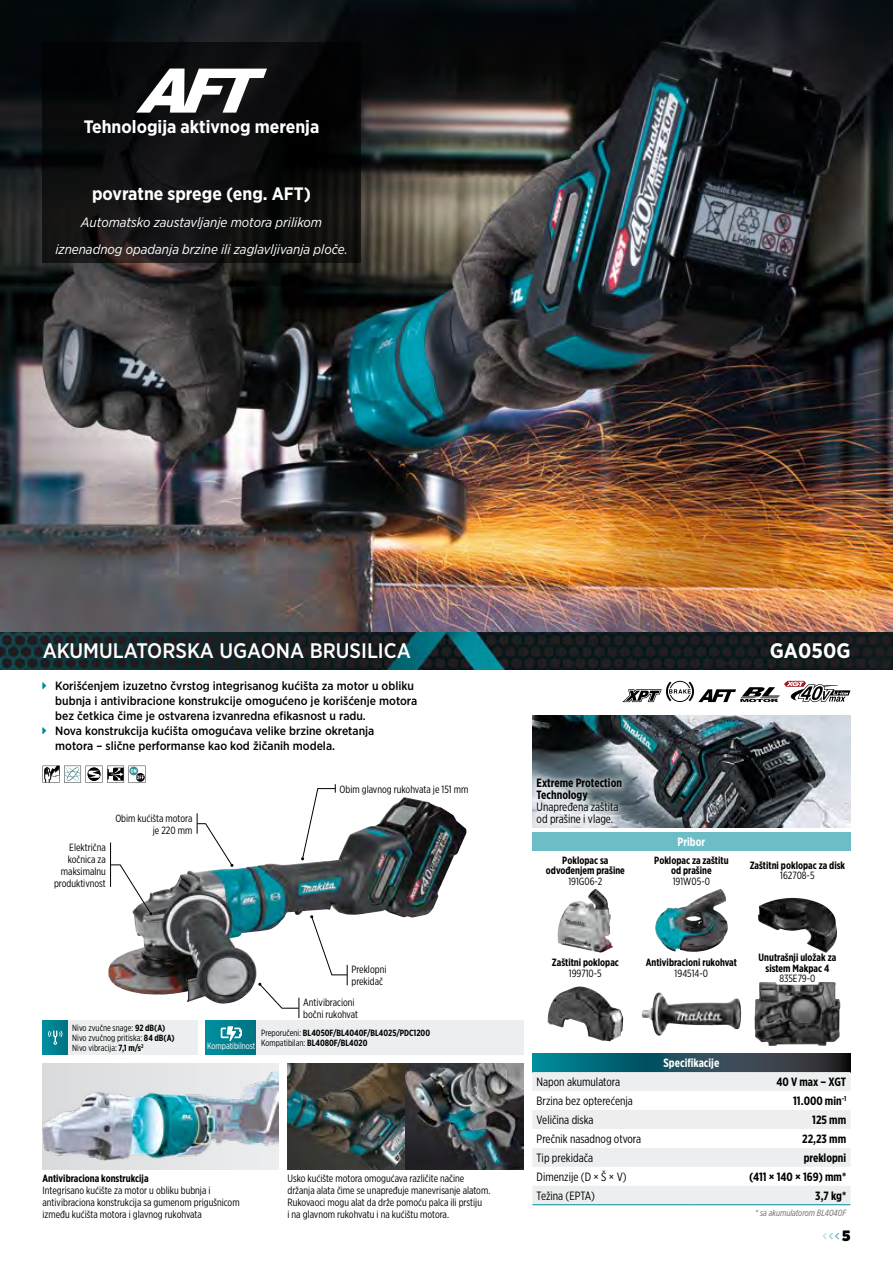
<style>
.page{position:relative;width:893px;height:1263px;background:#fff}
.page>*{position:absolute;margin:0;border:0;box-sizing:border-box;transform-origin:0 0}
.t1{font:500 21px "Gotham Narrow";color:#fff}
.t2{font:700 21px "Gotham Narrow";color:#fff}
.t3{font:700 18px "Gotham Narrow";color:#fff}
.t4{font:900 15px "Gotham Narrow";color:#000}
.t5{font:italic 13.5px/27px "Gotham Narrow";color:#fff;text-align:center}
.t6{font:500 12px/15px "Gotham Narrow";color:#000}
.t7{font:12px/12px "Gotham X Narrow";color:#000}
.t8{font:700 12px/12px "Gotham X Narrow";color:#000}
.t9{font:700 12px "Gotham X Narrow";color:#fff}
.t10{font:10.5px/12px "Gotham X Narrow";color:#000}
.t11{font:700 10.5px/10.5px "Gotham X Narrow";color:#000;text-align:center}
.t12{font:9px/9.8px "Gotham X Narrow";color:#000}
.t13{font:700 9px/9.8px "Gotham X Narrow";color:#000}
.t14{font:italic 9px "Gotham X Narrow";color:#68676c}
.t15{font:9px "Gotham X Narrow";color:#fff}
.s1{font-weight:700}
.s2{font-weight:400}
</style>
<div class="page">
<img style="left:0;top:631px;width:893px;height:39px">
<img style="left:0;top:0;width:893px;height:631px">
<img style="left:108px;top:797px;width:297px;height:206px">
<img style="left:532px;top:715px;width:318px;height:113px">
<svg style="left:43px;top:766px;width:103px;height:17px"></svg>
<div style="left:309px;top:915px;width:39px;height:61px;background:#fff"></div>
<svg style="left:258px;top:983px;width:42px;height:35px"></svg>
<svg style="left:310px;top:915px;width:38px;height:70px"></svg>
<div style="left:300px;top:788px;width:35px;height:72px;background:#fff"></div>
<svg style="left:301px;top:784px;width:35px;height:76px"></svg>
<svg style="left:152px;top:865px;width:1px;height:50px"></svg>
<svg style="left:110px;top:864px;width:42px;height:51px"></svg>
<div style="left:197px;top:823px;width:37px;height:44px;background:#fff"></div>
<hr style="left:110px;top:842px;width:1px;height:45px;background:#000">
<svg style="left:197px;top:813px;width:36px;height:54px"></svg>
<div style="left:43px;top:1063px;width:236px;height:106px;background:#e2e4e6"></div>
<img style="left:43px;top:1072px;width:236px;height:89px">
<img style="left:287px;top:1063px;width:237px;height:106px">
<svg style="left:532px;top:1053px;width:318px;height:19px;background:#1d525e"></svg>
<svg style="left:532px;top:1072px;width:318px;height:132px"></svg>
<hr style="left:532px;top:1204px;width:159px;height:1px;background:#008ba0">
<hr style="left:691px;top:1204px;width:159px;height:1px;background:#008ba0">
<div style="left:530px;top:772px;width:99px;height:61px;background:#fff;opacity:.5"></div>
<svg style="left:622px;top:681px;width:228px;height:21px"></svg>
<div style="left:43px;top:1020px;width:25px;height:34px;background:linear-gradient(to bottom,#008090,#008090)"></div>
<div style="left:68px;top:1020px;width:129px;height:34px;background:#edeeef"></div>
<svg style="left:48px;top:1030px;width:15px;height:15px"></svg>
<div style="left:532px;top:832px;width:318px;height:19px;background:#6dbdc7"></div>
<img style="left:558px;top:889px;width:55px;height:64px">
<img style="left:655px;top:889px;width:65px;height:58px">
<img style="left:758px;top:898px;width:79px;height:55px">
<img style="left:548px;top:987px;width:75px;height:54px">
<img style="left:642px;top:992px;width:99px;height:44px">
<img style="left:755px;top:982px;width:85px;height:64px">
<svg style="left:43px;top:43px;width:318px;height:220px;background:#0d0d0d"></svg>
<svg style="left:136px;top:69px;width:131px;height:44px"></svg>
<div style="left:206px;top:1020px;width:51px;height:34px;background:linear-gradient(to right,#0291a0,#007282)"></div>
<div style="left:257px;top:1020px;width:267px;height:34px;background:#edeeef"></div>
<svg style="left:221px;top:1026px;width:21px;height:15px"></svg>
<svg style="left:822px;top:1233px;width:17px;height:6px"></svg>
<h2 class="t3" style="left:84px;top:115px;width:237px">Tehnologija aktivnog merenja</h2>
<h2 class="t3" style="left:92px;top:183px;width:220px">povratne sprege (eng. AFT)</h2>
<p class="t5" style="left:55px;top:209px;width:294px">Automatsko zaustavljanje motora prilikom iznenadnog opadanja brzine ili zaglavljivanja ploče.</p>
<h1 class="t1" style="left:43px;top:637px;width:370px">AKUMULATORSKA UGAONA BRUSILICA</h1>
<h1 class="t2" style="left:770px;top:637px;width:82px">GA050G</h1>
<p class="t6" style="left:55px;top:678px;width:363px">Korišćenjem izuzetno čvrstog integrisanog kućišta za motor u obliku bubnja i antivibracione konstrukcije omogućeno je korišćenje motora bez četkica čime je ostvarena izvanredna efikasnost u radu.<br>Nova konstrukcija kućišta omogućava velike brzine okretanja<br>motora – slične performanse kao kod žičanih modela.</p>
<p class="t10" style="left:54px;top:841px;width:53px;text-align:right">Električna kočnica za maksimalnu produktivnost</p>
<p class="t10" style="left:115px;top:812px;width:79px;text-align:right">Obim kućišta motora je 220 mm</p>
<p class="t10" style="left:339px;top:783px;width:130px">Obim glavnog rukohvata je 151 mm</p>
<p class="t12" style="left:72px;top:1023px;width:104px">Nivo zvučne snage: <span class="s1">92 dB(A)<br></span>Nivo zvučnog pritiska: <span class="s1">84 dB(A)<br></span>Nivo vibracija: <span class="s1">7,1 m/s</span><sup>2</sup></p>
<p class="t10" style="left:351px;top:963px;width:37px">Preklopni prekidač</p>
<p class="t10" style="left:303px;top:996px;width:57px">Antivibracioni bočni rukohvat</p>
<p class="t13" style="left:261px;top:1028px;width:171px"><span class="s2">Preporučeni:</span> BL4050F/BL4040F/BL4025/PDC1200<br><span class="s2">Kompatibilan:</span> BL4080F/BL4020</p>
<p class="t15" style="left:207px;top:1040px;width:50px">Kompatibilnost</p>
<p class="t11" style="left:43px;top:1173px;width:108px">Antivibraciona konstrukcija</p>
<p class="t10" style="left:43px;top:1184px;width:199px">Integrisano kućište za motor u obliku bubnja i antivibraciona konstrukcija sa gumenom prigušnicom između kućišta motora i glavnog rukohvata</p>
<p class="t10" style="left:287px;top:1172px;width:204px">Usko kućište motora omogućava različite načine držanja alata čime se unapređuje manevrisanje alatom.<br>Rukovaoci mogu alat da drže pomoću palca ili prstiju<br>i na glavnom rukohvatu i na kućištu motora.</p>
<p class="t8" style="left:537px;top:777px;width:87px">Extreme Protection<br>Technology</p>
<p class="t7" style="left:537px;top:801px;width:83px">Unapređena zaštita od prašine i vlage.</p>
<p class="t11" style="left:546px;top:854px;width:81px">Poklopac sa odvođenjem prašine</p>
<p class="t10" style="left:568px;top:875px;width:36px">191G06-2</p>
<p class="t9" style="left:678px;top:835px;width:29px">Pribor</p>
<p class="t11" style="left:654px;top:854px;width:76px">Poklopac za zaštitu od prašine</p>
<p class="t10" style="left:673px;top:875px;width:39px">191W05-0</p>
<p class="t11" style="left:750px;top:860px;width:97px">Zaštitni poklopac za disk</p>
<p class="t10" style="left:780px;top:869px;width:36px">162708-5</p>
<p class="t11" style="left:552px;top:957px;width:69px">Zaštitni poklopac</p>
<p class="t10" style="left:569px;top:967px;width:34px">199710-5</p>
<p class="t11" style="left:646px;top:957px;width:93px">Antivibracioni rukohvat</p>
<p class="t10" style="left:675px;top:967px;width:35px">194514-0</p>
<p class="t11" style="left:759px;top:952px;width:79px">Unutrašnji uložak za sistem Makpac 4</p>
<p class="t10" style="left:779px;top:972px;width:38px">835E79-0</p>
<p class="t9" style="left:663px;top:1056px;width:57px">Specifikacije</p>
<p class="t7" style="left:537px;top:1076px;width:85px">Napon akumulatora</p>
<p class="t8" style="left:776px;top:1076px;width:71px">40 V max – XGT</p>
<p class="t7" style="left:537px;top:1095px;width:98px">Brzina bez opterećenja</p>
<p class="t8" style="left:793px;top:1095px;width:55px">11.000 min<sup>-1</sup></p>
<p class="t7" style="left:537px;top:1114px;width:58px">Veličina diska</p>
<p class="t8" style="left:812px;top:1114px;width:35px">125 mm</p>
<p class="t7" style="left:537px;top:1133px;width:106px">Prečnik nasadnog otvora</p>
<p class="t8" style="left:802px;top:1133px;width:45px">22,23 mm</p>
<p class="t7" style="left:537px;top:1152px;width:58px">Tip prekidača</p>
<p class="t8" style="left:804px;top:1152px;width:44px">preklopni</p>
<p class="t7" style="left:537px;top:1171px;width:92px">Dimenzije (D × Š × V)</p>
<p class="t8" style="left:749px;top:1171px;width:98px">(411 × 140 × 169) mm*</p>
<p class="t7" style="left:537px;top:1190px;width:60px">Težina (EPTA)</p>
<p class="t8" style="left:815px;top:1190px;width:32px">3,7 kg*</p>
<p class="t14" style="left:755px;top:1208px;width:92px">* sa akumulatorom BL4040F</p>
<h3 class="t4" style="left:842px;top:1225px;width:10px">5</h3>
</div>
